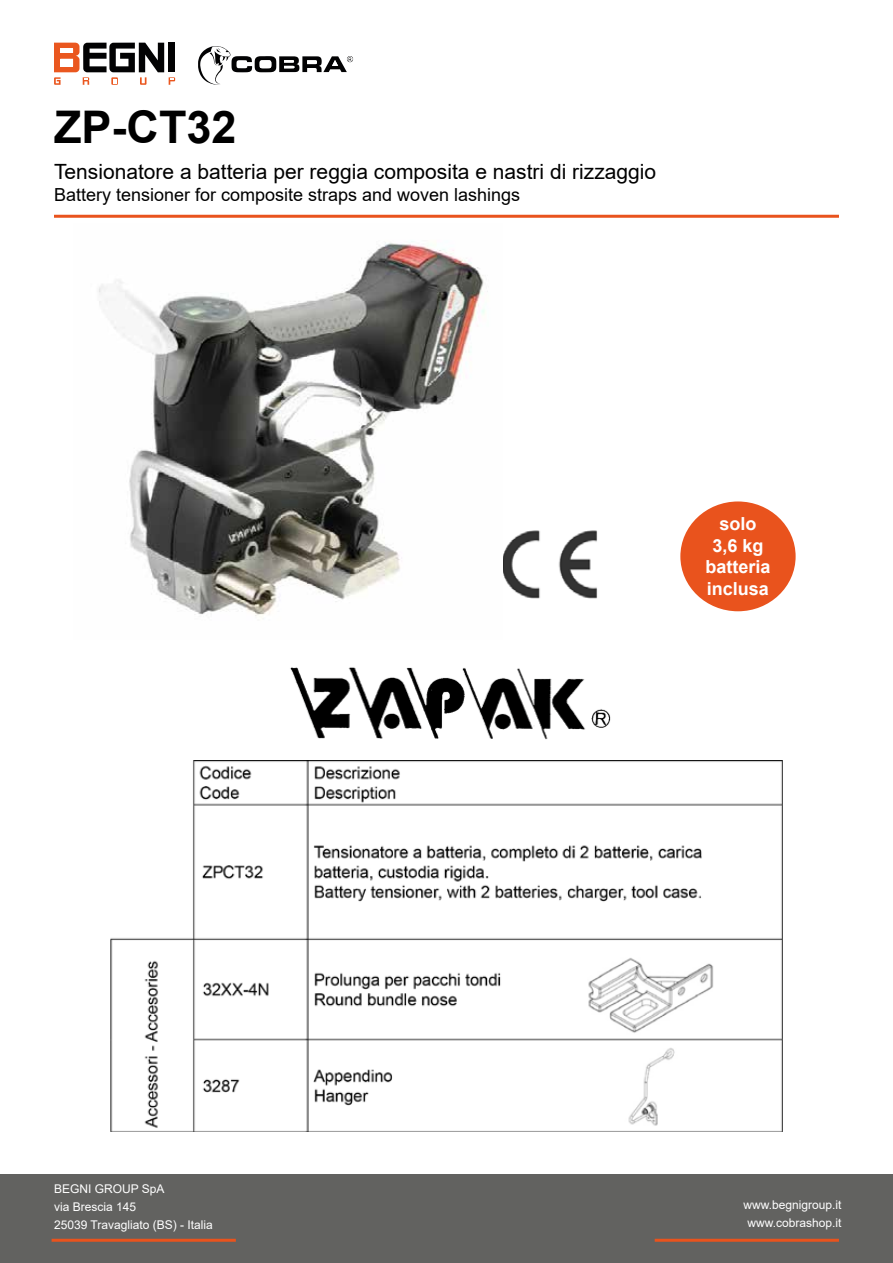
<style>
.page{position:relative;width:893px;height:1263px;background:#fff}
.page>*{position:absolute;margin:0;border:0;box-sizing:border-box;transform-origin:0 0}
.t1{font:700 45px "Arial";color:#000}
.t2{font:21px "Arial";color:#000}
.t3{font:18px "Arial";color:#000}
.t4{font:700 18px/21.6px "Arial";color:#fff;text-align:center}
.t5{font:12px/18px "Arial";color:#fff}
</style>
<div class="page">
<svg style="left:54px;top:43px;width:121px;height:42px"></svg>
<svg style="left:198px;top:46px;width:155px;height:39px"></svg>
<div style="left:0;top:1174px;width:893px;height:89px;background:#626260"></div>
<hr style="left:52px;top:1239px;width:184px;height:3px;background:#e9531d">
<hr style="left:54px;top:215px;width:785px;height:3px;background:#e9531d">
<img style="left:503px;top:530px;width:95px;height:69px">
<div style="left:680px;top:501px;width:116px;height:110px;background:#e9531d;border-radius:50%"></div>
<img style="left:290px;top:667px;width:321px;height:73px">
<img style="left:99px;top:241px;width:389px;height:375px">
<hr style="left:655px;top:1239px;width:184px;height:3px;background:#e9531d">
<img style="left:110px;top:761px;width:673px;height:370px">
<h1 class="t1" style="left:54px;top:95px;width:184px">ZP-CT32</h1>
<h2 class="t2" style="left:54px;top:157px;width:604px">Tensionatore a batteria per reggia composita e nastri di rizzaggio</h2>
<h3 class="t3" style="left:54px;top:182px;width:468px">Battery tensioner for composite straps and woven lashings</h3>
<h3 class="t4" style="left:705px;top:513px;width:67px">solo<br>3,6 kg batteria inclusa</h3>
<p class="t5" style="left:54px;top:1180px;width:160px">BEGNI GROUP SpA<br>via Brescia 145<br>25039 Travagliato (BS) - Italia</p>
<p class="t5" style="left:743px;top:1196px;width:100px;text-align:center">www.begnigroup.it www.cobrashop.it</p>
</div>
